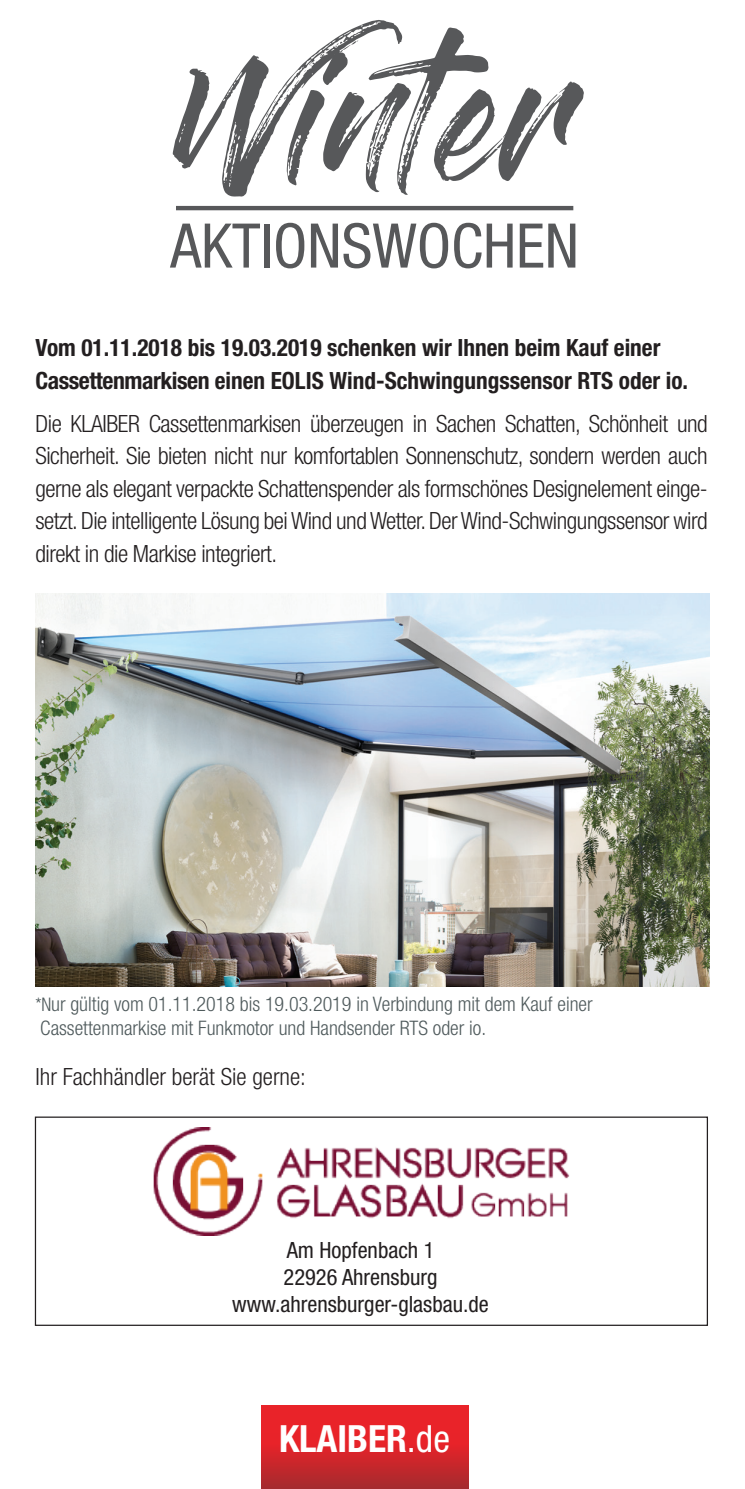
<style>
.page{position:relative;width:745px;height:1489px;background:#fff}
.page>*{position:absolute;margin:0;border:0;box-sizing:border-box;transform-origin:0 0}
.t1{font:131.25px "Gloss And Bloom";color:#57585a}
.t2{font:condensed 61.5px "Helvetica Neue LT Std";color:#57585a}
.t3{font:700 condensed 37.5px "Helvetica Neue LT Std";color:#fff}
.t4{font:300 condensed 23.75px/32.5px "Helvetica Neue LT Std";letter-spacing:-.02em;color:#231f20;text-align:justify}
.t5{font:700 condensed 23.75px/32.5px "Helvetica Neue LT Std";color:#231f20}
.t6{font:300 condensed 23.75px "Helvetica Neue LT Std";color:#231f20}
.t7{font:condensed 22.5px/27px "Helvetica Neue LT Std";color:#231f20;text-align:center}
.t8{font:300 condensed 20px/24px "Helvetica Neue LT Std";color:#4f5a5c}
.s1{font-size:18.75px}
.s2{font-weight:400}
</style>
<div class="page">
<div style="left:260px;top:1404px;width:208px;height:84px;background:#e92329"></div>
<div style="left:260px;top:1432px;width:208px;height:56px;background:linear-gradient(to bottom,#f42128,#a92a2d)"></div>
<img style="left:35px;top:593px;width:674px;height:393px">
<hr style="left:176px;top:206px;width:397px;height:4px;background:#57585a">
<div style="left:35px;top:1116px;width:672px;height:209px;border:1px solid #231f20"></div>
<img style="left:153px;top:1127px;width:416px;height:108px">
<h1 class="t1" style="left:178px;top:58px;width:394px">Winter</h1>
<h2 class="t2" style="left:170px;top:210px;width:279px">AKTIONSWOCHEN</h2>
<p class="t5" style="left:35px;top:331px;width:653px">Vom 01.11.2018 bis 19.03.2019 schenken wir Ihnen beim Kauf einer<br>Cassettenmarkisen einen EOLIS Wind-Schwingungssensor RTS oder io.</p>
<p class="t4" style="left:35px;top:407px;width:673px">Die KLAIBER Cassettenmarkisen überzeugen in Sachen Schatten, Schönheit und Sicherheit. Sie bieten nicht nur komfortablen Sonnenschutz, sondern werden auch gerne als elegant verpackte Schattenspender als formschönes Designelement einge&shy;setzt. Die intelligente Lösung bei Wind und Wetter. Der Wind-Schwingungssensor wird direkt in die Markise integriert.</p>
<p class="t8" style="left:35px;top:991px;width:558px"><span class="s1">*N</span>ur gültig vom 01.11.2018 bis 19.03.2019 in Verbindung mit dem Kauf einer<br>Cassettenmarkise mit Funkmotor und Handsender RTS oder io.</p>
<p class="t6" style="left:35px;top:1062px;width:272px">Ihr Fachhändler berät Sie gerne:</p>
<p class="t7" style="left:232px;top:1236px;width:258px">Am Hopfenbach 1<br>22926 Ahrensburg www.ahrensburger-glasbau.de</p>
<h3 class="t3" style="left:279px;top:1415px;width:172px">KLAIBER<span class="s2">.de</span></h3>
</div>
